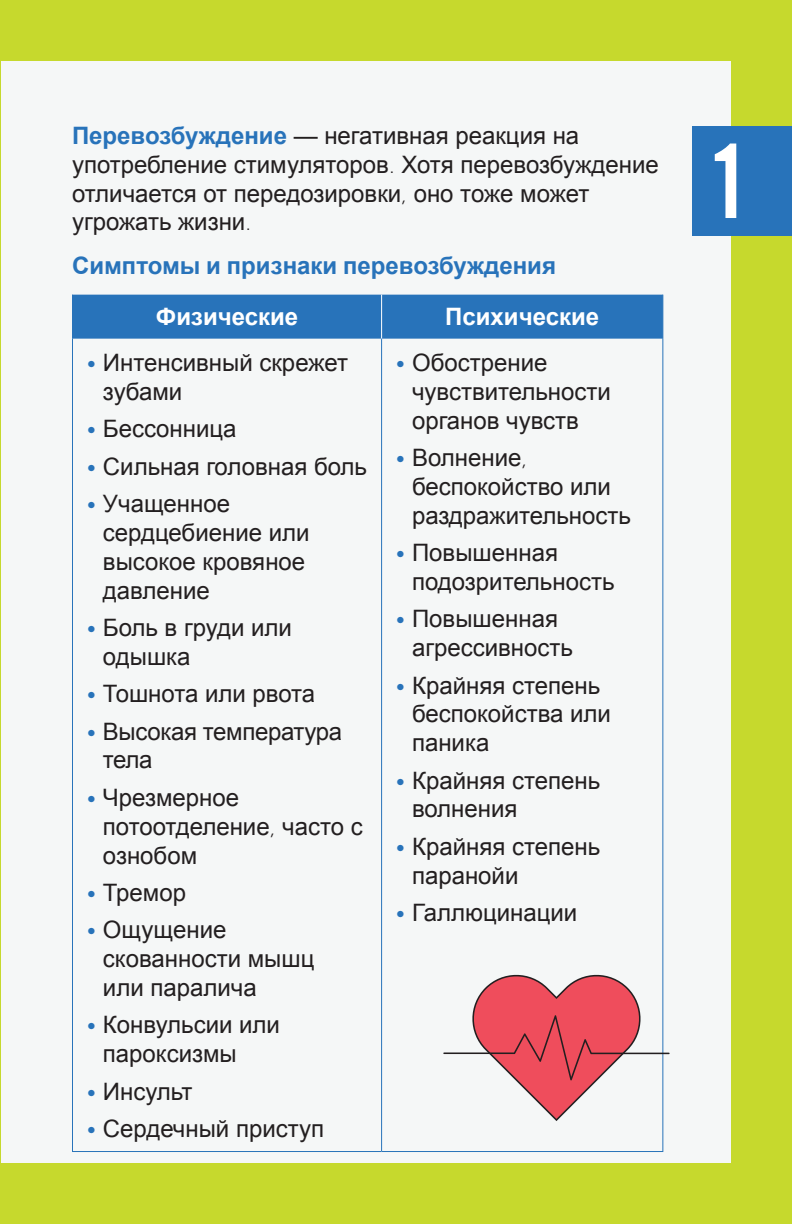
<style>
.page{position:relative;width:792px;height:1224px;background:#c6d92d}
.page>*{position:absolute;margin:0;border:0;box-sizing:border-box;transform-origin:0 0}
.t1{font:111.6px "Alternate Got No 3 D";color:#fff}
.t2{font:24px/28.8px "Arial";color:#231f20}
.t3{font:700 24px "Arial";color:#2873ba}
.t4{font:700 24px "Arial";color:#fff}
.s1{font-weight:700;color:#2873ba}
.s2{font-family:"Museo Sans 100"}
.s3{font-family:"Museo Sans 100";color:#2873ba}
</style>
<div class="page">
<div style="left:1px;top:61px;width:730px;height:1102px;background:#f5f7f7"></div>
<div style="left:692px;top:126px;width:100px;height:110px;background:#2873ba"></div>
<div style="left:73px;top:295px;width:589px;height:44px;background:#2873ba"></div>
<hr style="left:381px;top:295px;width:1px;height:44px;background:#fff">
<hr style="left:72px;top:339px;width:1px;height:812px;background:#2873ba">
<hr style="left:381px;top:339px;width:1px;height:812px;background:#2873ba">
<hr style="left:662px;top:339px;width:1px;height:812px;background:#2873ba">
<hr style="left:72px;top:1151px;width:310px;height:1px;background:#2873ba">
<hr style="left:382px;top:1151px;width:281px;height:1px;background:#2873ba">
<hr style="left:72px;top:295px;width:1px;height:44px;background:#2873ba">
<hr style="left:662px;top:295px;width:1px;height:44px;background:#2873ba">
<svg style="left:443px;top:971px;width:227px;height:150px"></svg>
<p class="t2" style="left:72px;top:121px;width:588px"><span class="s1">Перевозбуждение</span> — негативная реакция на употребление стимуляторов<span class="s2">.</span> Хотя перевозбуждение отличается от передозировки<span class="s2">,</span> оно тоже может угрожать жизни<span class="s2">.</span></p>
<p class="t3" style="left:72px;top:248px;width:486px">Симптомы и признаки перевозбуждения</p>
<p class="t4" style="left:156px;top:300px;width:144px">Физические</p>
<p class="t4" style="left:445px;top:300px;width:155px">Психические</p>
<p class="t2" style="left:103px;top:348px;width:247px;text-indent:-16px"><span class="s3">•</span> Интенсивный скрежет зубами</p>
<p class="t2" style="left:87px;top:415px;width:151px"><span class="s3">•</span> Бессонница</p>
<p class="t2" style="left:87px;top:452px;width:282px"><span class="s3">•</span> Сильная головная боль</p>
<p class="t2" style="left:103px;top:490px;width:208px;text-indent:-16px"><span class="s3">•</span> Учащенное сердцебиение или высокое кровяное давление</p>
<p class="t2" style="left:103px;top:613px;width:191px;text-indent:-16px"><span class="s3">•</span> Боль в груди или одышка</p>
<p class="t2" style="left:87px;top:680px;width:230px"><span class="s3">•</span> Тошнота или рвота</p>
<p class="t2" style="left:103px;top:717px;width:241px;text-indent:-16px"><span class="s3">•</span> Высокая температура тела</p>
<p class="t2" style="left:103px;top:783px;width:261px;text-indent:-16px"><span class="s3">•</span> Чрезмерное потоотделение<span class="s2">,</span> часто с ознобом</p>
<p class="t2" style="left:87px;top:878px;width:101px"><span class="s3">•</span> Тремор</p>
<p class="t2" style="left:103px;top:916px;width:213px;text-indent:-16px"><span class="s3">•</span> Ощущение скованности мышц или паралича</p>
<p class="t2" style="left:103px;top:1011px;width:179px;text-indent:-16px"><span class="s3">•</span> Конвульсии или пароксизмы</p>
<p class="t2" style="left:87px;top:1077px;width:107px"><span class="s3">•</span> Инсульт</p>
<p class="t2" style="left:87px;top:1115px;width:239px"><span class="s3">•</span> Сердечный приступ</p>
<p class="t2" style="left:412px;top:348px;width:200px;text-indent:-16px"><span class="s3">•</span> Обострение чувствительности органов чувств</p>
<p class="t2" style="left:412px;top:444px;width:220px;text-indent:-16px"><span class="s3">•</span> Волнение<span class="s2">, </span>беспокойство или раздражительность</p>
<p class="t2" style="left:412px;top:539px;width:204px;text-indent:-16px"><span class="s3">•</span> Повышенная подозрительность</p>
<p class="t2" style="left:412px;top:605px;width:163px;text-indent:-16px"><span class="s3">•</span> Повышенная агрессивность</p>
<p class="t2" style="left:412px;top:671px;width:201px;text-indent:-16px"><span class="s3">•</span> Крайняя степень беспокойства или паника</p>
<p class="t2" style="left:412px;top:766px;width:190px;text-indent:-16px"><span class="s3">•</span> Крайняя степень волнения</p>
<p class="t2" style="left:412px;top:832px;width:190px;text-indent:-16px"><span class="s3">•</span> Крайняя степень паранойи</p>
<p class="t2" style="left:396px;top:899px;width:183px"><span class="s3">•</span> Галлюцинации</p>
<h1 class="t1" style="left:706px;top:124px;width:47px">1</h1>
</div>
